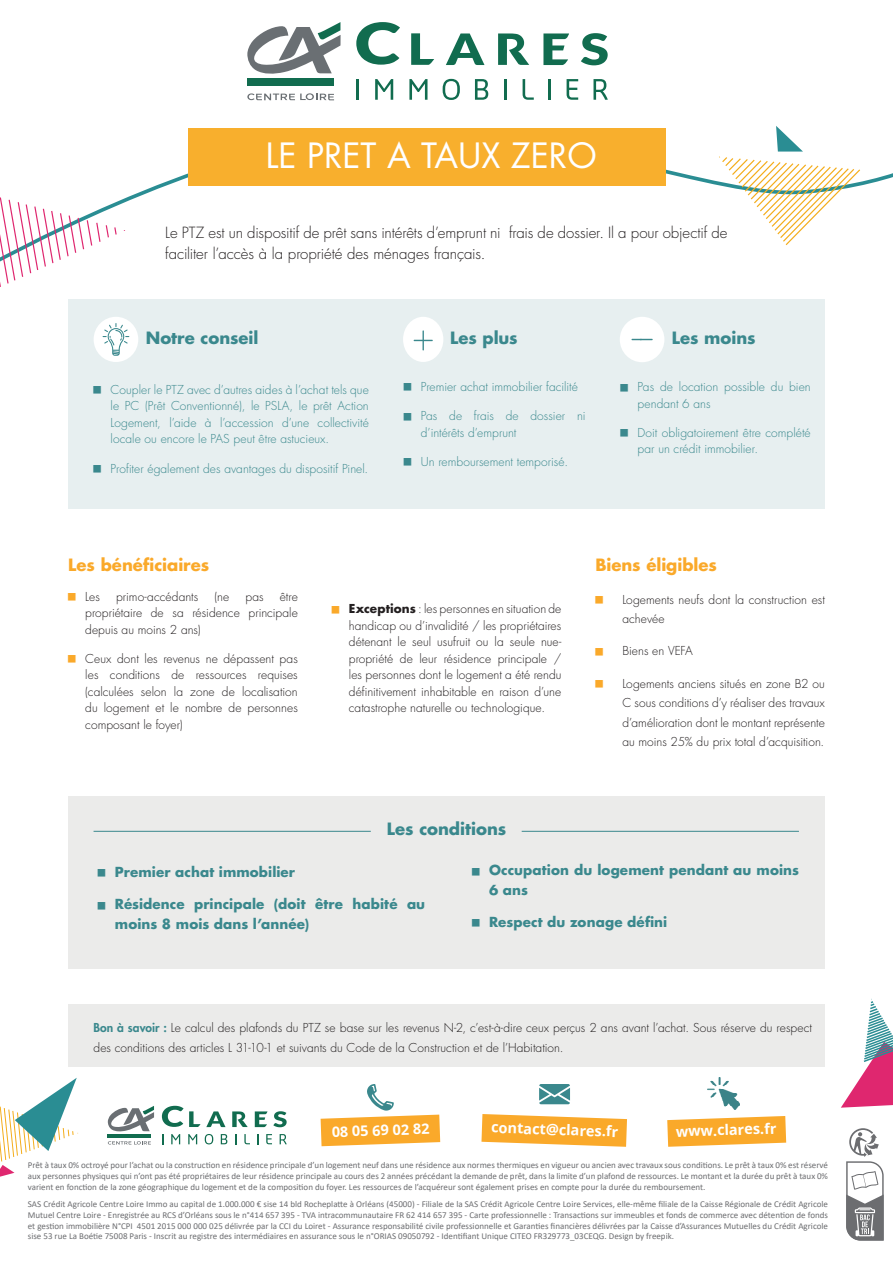
<style>
.page{position:relative;width:893px;height:1263px;background:#fff}
.page>*{position:absolute;margin:0;border:0;box-sizing:border-box;transform-origin:0 0}
.t1{font:33.9px "Futura Std";color:#fff}
.t2{font:700 16.5px "Futura Std";color:#3a888d}
.t3{font:700 16.5px "Futura Std";color:#faa92a}
.t4{font:300 15px/21px "Futura Std";letter-spacing:-.005em;color:#231f20}
.t5{font:700 14.55px "Open Sans";color:#fff}
.t6{font:700 13.5px/19.5px "Futura Std";letter-spacing:.005em;color:#3a888d}
.t7{font:300 12px/16.5px "Futura Std";letter-spacing:.005em;color:#231f20;text-align:justify}
.t8{font:300 12px/16.5px "Futura Std";letter-spacing:.005em;color:#3a888d}
.t9{font:9px/10.8px "Calibri";color:#6c6d70;text-align:justify}
.s1{font-weight:700}
.s2{font-weight:800;color:#3a888d}
</style>
<div class="page">
<div style="left:68px;top:796px;width:757px;height:173px;background:#ebebea"></div>
<div style="left:68px;top:1004px;width:757px;height:62px;background:#ebebea"></div>
<hr style="left:94px;top:831px;width:277px;height:1px;background:#3a888d">
<hr style="left:522px;top:831px;width:277px;height:1px;background:#3a888d">
<div style="left:68px;top:299px;width:757px;height:209px;background:#e7eff0"></div>
<div style="left:94px;top:317px;width:44px;height:45px;background:#fff;border-radius:50%"></div>
<svg style="left:103px;top:323px;width:26px;height:33px"></svg>
<div style="left:403px;top:317px;width:40px;height:45px;background:#fff;border-radius:50%"></div>
<svg style="left:414px;top:330px;width:19px;height:20px"></svg>
<div style="left:620px;top:317px;width:44px;height:45px;background:#fff;border-radius:50%"></div>
<svg style="left:631px;top:339px;width:22px;height:1px"></svg>
<svg style="left:126px;top:128px;width:767px;height:74px"></svg>
<hr style="left:356px;top:79px;width:3px;height:21px;background:#116c4f">
<svg style="left:375px;top:79px;width:18px;height:21px"></svg>
<svg style="left:409px;top:79px;width:18px;height:21px"></svg>
<svg style="left:443px;top:79px;width:17px;height:21px"></svg>
<svg style="left:475px;top:79px;width:13px;height:21px"></svg>
<hr style="left:504px;top:79px;width:2px;height:21px;background:#116c4f">
<svg style="left:523px;top:79px;width:11px;height:21px"></svg>
<hr style="left:548px;top:79px;width:2px;height:21px;background:#116c4f">
<svg style="left:567px;top:79px;width:11px;height:21px"></svg>
<svg style="left:593px;top:79px;width:15px;height:21px"></svg>
<svg style="left:247px;top:93px;width:87px;height:7px"></svg>
<svg style="left:581px;top:33px;width:27px;height:32px"></svg>
<svg style="left:356px;top:22px;width:44px;height:43px"></svg>
<svg style="left:446px;top:33px;width:38px;height:32px"></svg>
<svg style="left:411px;top:33px;width:23px;height:32px"></svg>
<svg style="left:498px;top:33px;width:31px;height:32px"></svg>
<svg style="left:543px;top:33px;width:26px;height:32px"></svg>
<svg style="left:247px;top:22px;width:94px;height:52px"></svg>
<div style="left:247px;top:79px;width:87px;height:7px;background:#116c4f"></div>
<div style="left:189px;top:128px;width:477px;height:57px;background:#f8af2d"></div>
<svg style="left:718px;top:126px;width:143px;height:119px"></svg>
<svg style="left:0;top:197px;width:126px;height:90px"></svg>
<svg style="left:171px;top:1134px;width:9px;height:10px"></svg>
<svg style="left:188px;top:1134px;width:9px;height:10px"></svg>
<svg style="left:205px;top:1134px;width:8px;height:10px"></svg>
<svg style="left:221px;top:1134px;width:6px;height:10px"></svg>
<svg style="left:244px;top:1134px;width:6px;height:10px"></svg>
<svg style="left:266px;top:1134px;width:6px;height:10px"></svg>
<svg style="left:280px;top:1134px;width:7px;height:10px"></svg>
<svg style="left:108px;top:1141px;width:43px;height:3px"></svg>
<svg style="left:273px;top:1111px;width:14px;height:16px"></svg>
<svg style="left:162px;top:1106px;width:63px;height:21px"></svg>
<svg style="left:232px;top:1111px;width:16px;height:16px"></svg>
<svg style="left:255px;top:1111px;width:12px;height:16px"></svg>
<svg style="left:108px;top:1106px;width:46px;height:26px"></svg>
<hr style="left:108px;top:1134px;width:43px;height:3px;background:#116c4f">
<svg style="left:481px;top:1114px;width:146px;height:33px;background:#fab74d"></svg>
<svg style="left:667px;top:1116px;width:119px;height:31px;background:#fab549"></svg>
<svg style="left:539px;top:1084px;width:31px;height:20px"></svg>
<svg style="left:321px;top:1084px;width:119px;height:62px"></svg>
<img style="left:707px;top:1077px;width:32px;height:32px">
<svg style="left:0;top:1078px;width:78px;height:99px"></svg>
<svg style="left:841px;top:998px;width:52px;height:110px"></svg>
<svg style="left:846px;top:1128px;width:38px;height:113px"></svg>
<h1 class="t1" style="left:266px;top:134px;width:332px">LE PRET A TAUX ZERO</h1>
<h3 class="t4" style="left:165px;top:222px;width:564px">Le PTZ est un dispositif de prêt sans intérêts d’emprunt ni frais de dossier. Il a pour objectif de faciliter l’accès à la propriété des ménages français.</h3>
<h2 class="t2" style="left:146px;top:327px;width:114px">Notre conseil</h2>
<h2 class="t2" style="left:450px;top:327px;width:69px">Les plus</h2>
<h3 class="t8" style="left:421px;top:378px;width:159px">Premier achat immobilier facilité</h3>
<h3 class="t8" style="left:421px;top:408px;width:166px">Pas de frais de dossier ni d’intérêts d’emprunt</h3>
<h3 class="t8" style="left:421px;top:454px;width:149px">Un remboursement temporisé.</h3>
<h3 class="t8" style="left:111px;top:381px;width:260px;text-align:justify">Coupler le PTZ avec d’autres aides à l’achat tels que le PC (Prêt Conventionné), le PSLA, le prêt Action Logement, l’aide à l’accession d’une collectivité locale ou encore le PAS peut être astucieux.</h3>
<h3 class="t8" style="left:111px;top:460px;width:259px">Profiter également des avantages du dispositif Pinel.</h3>
<h2 class="t2" style="left:672px;top:327px;width:85px">Les moins</h2>
<h3 class="t8" style="left:638px;top:379px;width:175px">Pas de location possible du bien pendant 6 ans</h3>
<h3 class="t8" style="left:638px;top:425px;width:175px">Doit obligatoirement être complété par un crédit immobilier.</h3>
<h2 class="t3" style="left:68px;top:554px;width:142px">Les bénéficiaires</h2>
<h3 class="t7" style="left:85px;top:588px;width:16px">Les</h3>
<h3 class="t7" style="left:116px;top:588px;width:84px">primo-accédants</h3>
<h3 class="t7" style="left:215px;top:588px;width:16px">(ne</h3>
<h3 class="t7" style="left:245px;top:588px;width:20px">pas</h3>
<h3 class="t7" style="left:85px;top:588px;width:214px;text-indent:194px">être propriétaire de sa résidence principale depuis au moins 2 ans)</h3>
<h3 class="t7" style="left:85px;top:651px;width:214px">Ceux dont les revenus ne dépassent pas les conditions de ressources requises (calculées selon la zone de localisation du logement et le nombre de personnes composant le foyer)</h3>
<p class="t7" style="left:349px;top:601px;width:214px"><span class="s1">Exceptions</span> : les personnes en situation de handicap ou d’invalidité / les propriétaires détenant le seul usufruit ou la seule nue&shy;propriété de leur résidence principale / les personnes dont le logement a été rendu définitivement inhabitable en raison d’une catastrophe naturelle ou technologique.</p>
<h2 class="t2" style="left:387px;top:818px;width:121px">Les conditions</h2>
<h2 class="t3" style="left:595px;top:554px;width:123px">Biens éligibles</h2>
<h3 class="t7" style="left:622px;top:590px;width:204px;line-height:19.5px">Logements neufs dont la construction est achevée</h3>
<h3 class="t7" style="left:622px;top:643px;width:72px">Biens en VEFA</h3>
<h3 class="t7" style="left:622px;top:674px;width:204px;line-height:19.5px">Logements anciens situés en zone B2 ou C sous conditions d’y réaliser des travaux d’amélioration dont le montant représente au moins 25% du prix total d’acquisition.</h3>
<h3 class="t6" style="left:115px;top:862px;width:182px">Premier achat immobilier</h3>
<h3 class="t6" style="left:115px;top:894px;width:312px">Résidence principale (doit être habité au moins 8 mois dans l’année)</h3>
<h3 class="t6" style="left:489px;top:860px;width:311px">Occupation du logement pendant au moins<br>6 ans</h3>
<h3 class="t6" style="left:489px;top:912px;width:180px">Respect du zonage défini</h3>
<h3 class="t7" style="left:94px;top:1018px;width:720px;line-height:19.5px"><span class="s2">Bon à savoir :</span> Le calcul des plafonds du PTZ se base sur les revenus N-2, c’est-à-dire ceux perçus 2 ans avant l’achat. Sous réserve du respect des conditions des articles L 31-10-1 et suivants du Code de la Construction et de l’Habitation.</h3>
<h3 class="t5" style="left:331px;top:1121px;width:99px;rotate:-2deg">08 05 69 02 82</h3>
<h3 class="t5" style="left:492px;top:1117px;width:128px;rotate:2deg">contact@clares.fr</h3>
<h3 class="t5" style="left:675px;top:1121px;width:102px;rotate:-2deg">www.clares.fr</h3>
<p class="t9" style="left:28px;top:1160px;width:802px">Prêt à taux 0% octroyé pour l’achat ou la construction en résidence principale d’un logement neuf dans une résidence aux normes thermiques en vigueur ou ancien avec travaux sous conditions. Le prêt à taux 0% est réservé aux personnes physiques qui n’ont pas été propriétaires de leur résidence principale au cours des 2 années précédant la demande de prêt, dans la limite d’un plafond de ressources. Le montant et la durée du prêt à taux 0% varient en fonction de la zone géographique du logement et de la composition du foyer. Les ressources de l’acquéreur sont également prises en compte pour la durée du remboursement.</p>
<p class="t9" style="left:28px;top:1198px;width:802px">SAS Crédit Agricole Centre Loire Immo au capital de 1.000.000 € sise 14 bld Rocheplatte à Orléans (45000) - Filiale de la SAS Crédit Agricole Centre Loire Services, elle-même filiale de la Caisse Régionale de Crédit Agricole Mutuel Centre Loire - Enregistrée au RCS d’Orléans sous le n°414 657 395 - TVA intracommunautaire FR 62 414 657 395 - Carte professionnelle : Transactions sur immeubles et fonds de commerce avec détention de fonds et gestion immobilière N°CPI 4501 2015 000 000 025 délivrée par la CCI du Loiret - Assurance responsabilité civile professionnelle et Garanties financières délivrées par la Caisse d’Assurances Mutuelles du Crédit Agricole sise 53 rue La Boétie 75008 Paris - Inscrit au registre des intermédiaires en assurance sous le n°ORIAS 09050792 - Identifiant Unique CITEO FR329773_03CEQG. Design by freepik.</p>
</div>
